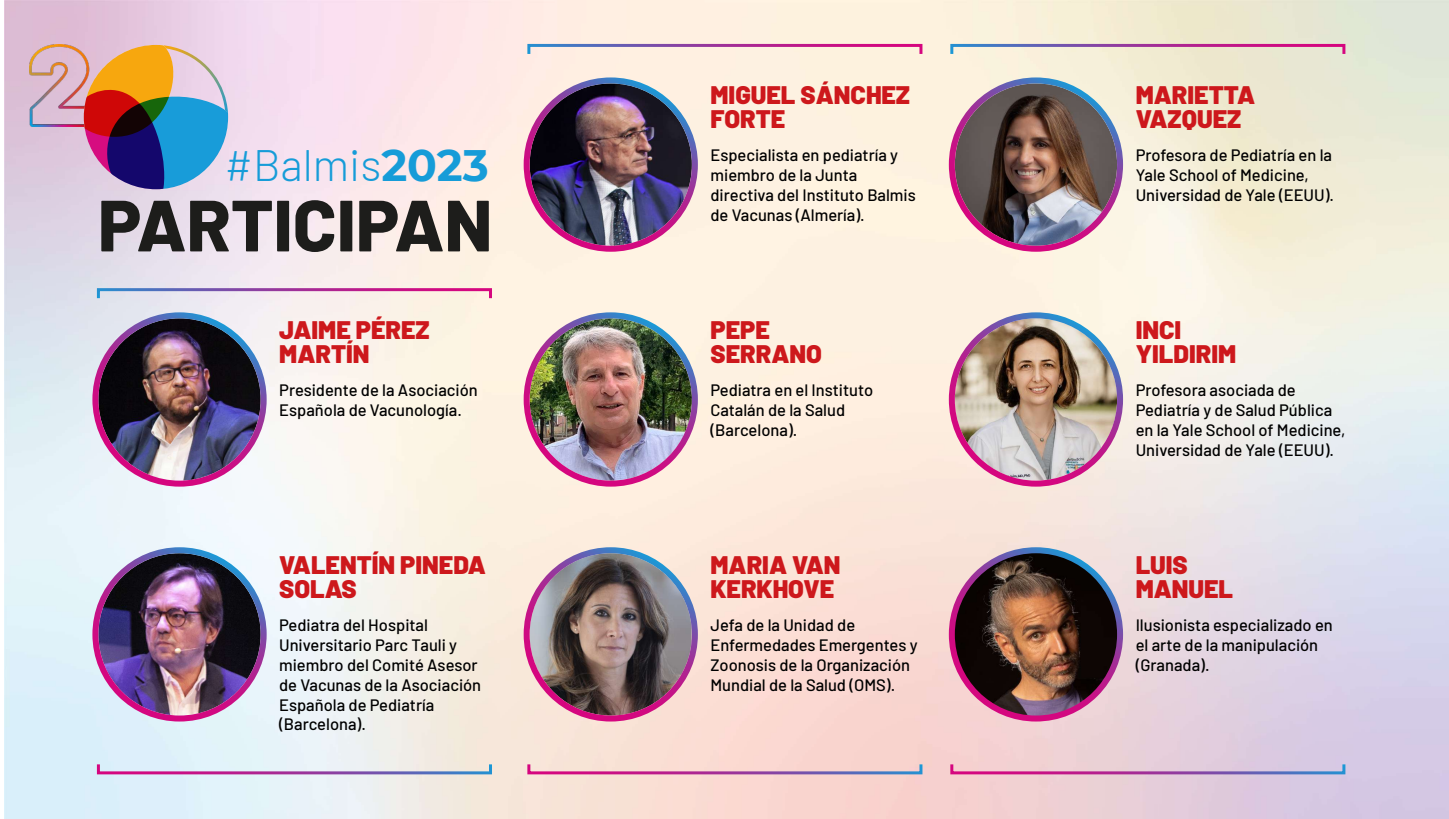
<style>
.page{position:relative;width:1449px;height:819px;background:#fff}
.page>*{position:absolute;margin:0;border:0;box-sizing:border-box;transform-origin:0 0}
.t1{font:800 72.3px "Barlow";color:#1d1d1b}
.t2{font:300 43.95px "Barlow";color:#169cd8}
.t3{font:900 25.35px/24px "Barlow";color:#cd181c}
.t4{font:500 16.5px/19.8px "Barlow";color:#000}
.s1{font-family:"Montserrat";font-weight:700}
</style>
<div class="page">
<img style="left:4px;top:0;width:1445px;height:819px">
<img style="left:523px;top:77px;width:175px;height:175px">
<img style="left:523px;top:312px;width:175px;height:174px">
<img style="left:949px;top:77px;width:174px;height:175px">
<img style="left:949px;top:312px;width:174px;height:174px">
<img style="left:92px;top:312px;width:175px;height:174px">
<img style="left:92px;top:547px;width:175px;height:174px">
<img style="left:523px;top:547px;width:175px;height:174px">
<div style="left:97px;top:762px;width:395px;height:12px;border:3px solid #fff"></div>
<div style="left:527px;top:762px;width:395px;height:12px;border:3px solid #fff"></div>
<div style="left:950px;top:762px;width:395px;height:12px;border:3px solid #fff"></div>
<div style="left:950px;top:44px;width:395px;height:11px;border:3px solid #fff"></div>
<div style="left:527px;top:44px;width:395px;height:11px;border:3px solid #fff"></div>
<div style="left:97px;top:288px;width:395px;height:11px;border:3px solid #fff"></div>
<img style="left:29px;top:45px;width:45px;height:82px">
<svg style="left:74px;top:44px;width:156px;height:155px;background:#998c96"></svg>
<img style="left:942px;top:544px;width:183px;height:184px">
<img style="left:949px;top:547px;width:174px;height:174px">
<h2 class="t2" style="left:225px;top:133px;width:266px">#Balmis<span class="s1">2023</span></h2>
<h1 class="t1" style="left:98px;top:171px;width:396px">PARTICIPAN</h1>
<h3 class="t3" style="left:279px;top:316px;width:152px">JAIME PÉREZ<br>MARTÍN</h3>
<p class="t4" style="left:279px;top:379px;width:200px">Presidente de la Asociación<br>Española de Vacunología.</p>
<h3 class="t3" style="left:279px;top:551px;width:208px">VALENTÍN PINEDA<br>SOLAS</h3>
<p class="t4" style="left:279px;top:614px;width:203px">Pediatra del Hospital<br>Universitario Parc Tauli y miembro del Comité Asesor de Vacunas de la Asociación<br>Española de Pediatría (Barcelona).</p>
<h3 class="t3" style="left:710px;top:81px;width:201px">MIGUEL SÁNCHEZ<br>FORTE</h3>
<p class="t4" style="left:710px;top:144px;width:207px">Especialista en pediatría y miembro de la Junta directiva del Instituto Balmis de Vacunas (Almería).</p>
<h3 class="t3" style="left:710px;top:316px;width:113px">PEPE<br>SERRANO</h3>
<p class="t4" style="left:710px;top:379px;width:164px">Pediatra en el Instituto<br>Catalán de la Salud (Barcelona).</p>
<h3 class="t3" style="left:710px;top:551px;width:132px">MARIA VAN<br>KERKHOVE</h3>
<p class="t4" style="left:710px;top:614px;width:208px">Jefa de la Unidad de<br>Enfermedades Emergentes y<br>Zoonosis de la Organización<br>Mundial de la Salud (OMS).</p>
<h3 class="t3" style="left:1135px;top:81px;width:121px">MARIETTA<br>VAZQUEZ</h3>
<p class="t4" style="left:1135px;top:144px;width:200px">Profesora de Pediatría en la<br>Yale School of Medicine,<br>Universidad de Yale (EEUU).</p>
<h3 class="t3" style="left:1135px;top:316px;width:102px">INCI<br>YILDIRIM</h3>
<p class="t4" style="left:1135px;top:379px;width:211px">Profesora asociada de<br>Pediatría y de Salud Pública en la Yale School of Medicine,<br>Universidad de Yale (EEUU).</p>
<h3 class="t3" style="left:1135px;top:551px;width:99px">LUIS<br>MANUEL</h3>
<p class="t4" style="left:1135px;top:614px;width:199px">Ilusionista especializado en el arte de la manipulación (Granada).</p>
</div>
